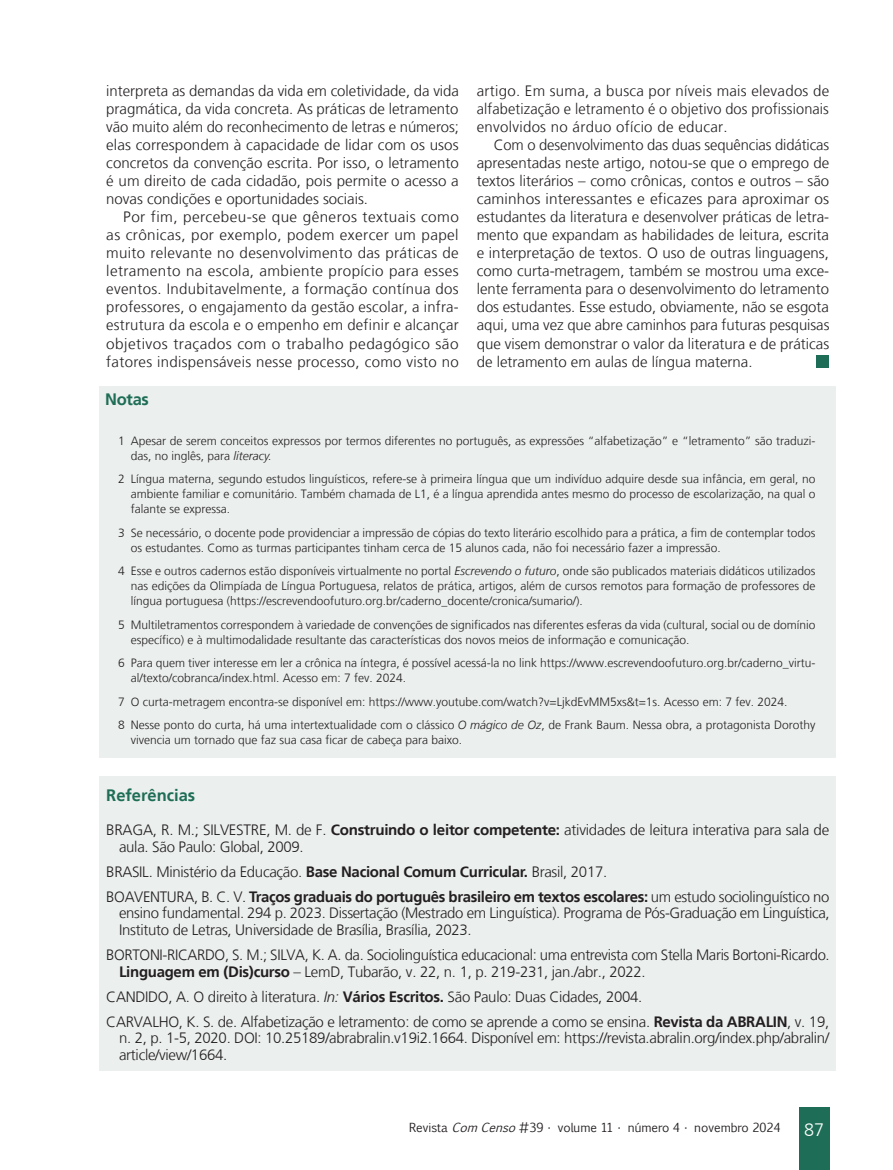
<style>
.page{position:relative;width:893px;height:1170px;background:#fff}
.page>*{position:absolute;margin:0;border:0;box-sizing:border-box;transform-origin:0 0}
.t1{font:300 18px "Frutiger LT";color:#fff}
.Subtítulo_VERDE_ARTI{font:700 16.5px "Frutiger LT";color:#1e6d56}
.Miolo__10{font:300 15px/18px "Frutiger LT";letter-spacing:.005em;color:#231f20;text-align:justify}
.Referências__10{font:300 15px/16.5px "Frutiger LT";letter-spacing:-.02em;color:#231f20}
.Notas{font:300 12px/15px "Frutiger LT";color:#231f20}
.t2{font:12px "Euphemia CAS";color:#231f20}
.s1{font-style:italic}
.s2{font-weight:700}
</style>
<div class="page">
<div style="left:799px;top:1107px;width:30px;height:62px;background:#1e6d56"></div>
<div style="left:99px;top:775px;width:737px;height:295px;background:#ebefed"></div>
<div style="left:816px;top:355px;width:13px;height:12px;background:#1e6d56"></div>
<div style="left:99px;top:386px;width:737px;height:371px;background:#ebefed"></div>
<p class="Miolo__10" style="left:106px;top:82px;width:354px">interpreta as demandas da vida em coletividade, da vida pragmática, da vida concreta. As práticas de letramento vão muito além do reconhecimento de letras e números; elas correspondem à capacidade de lidar com os usos concretos da convenção escrita. Por isso, o letramento é um direito de cada cidadão, pois permite o acesso a novas condições e oportunidades sociais.</p>
<p class="Miolo__10" style="left:106px;top:208px;width:354px;text-indent:17px">Por fim, percebeu-se que gêneros textuais como as crônicas, por exemplo, podem exercer um papel muito relevante no desenvolvimento das práticas de letramento na escola, ambiente propício para esses eventos. Indubitavelmente, a formação contínua dos professores, o engajamento da gestão escolar, a infra&shy;estrutura da escola e o empenho em definir e alcançar objetivos traçados com o trabalho pedagógico são fatores indispensáveis nesse processo, como visto no</p>
<p class="Miolo__10" style="left:477px;top:82px;width:354px">artigo. Em suma, a busca por níveis mais elevados de alfabetização e letramento é o objetivo dos profissionais envolvidos no árduo ofício de educar.</p>
<p class="Miolo__10" style="left:477px;top:136px;width:354px;text-indent:17px">Com o desenvolvimento das duas sequências didáticas apresentadas neste artigo, notou-se que o emprego de textos literários – como crônicas, contos e outros – são caminhos interessantes e eficazes para aproximar os estudantes da literatura e desenvolver práticas de letra&shy;mento que expandam as habilidades de leitura, escrita e interpretação de textos. O uso de outras linguagens, como curta-metragem, também se mostrou uma exce&shy;lente ferramenta para o desenvolvimento do letramento dos estudantes. Esse estudo, obviamente, não se esgota aqui, uma vez que abre caminhos para futuras pesquisas que visem demonstrar o valor da literatura e de práticas de letramento em aulas de língua materna.</p>
<p class="Subtítulo_VERDE_ARTI" style="left:105px;top:389px;width:45px">Notas</p>
<p class="Notas" style="left:131px;top:433px;width:686px;text-indent:-13px">1 Apesar de serem conceitos expressos por termos diferentes no português, as expressões “alfabetização” e “letramento” são traduzi&shy;das, no inglês, para <span class="s1">literacy.</span></p>
<p class="Notas" style="left:131px;top:471px;width:686px;text-align:justify;text-indent:-13px">2 Língua materna, segundo estudos linguísticos, refere-se à primeira língua que um indivíduo adquire desde sua infância, em geral, no ambiente familiar e comunitário. Também chamada de L1, é a língua aprendida antes mesmo do processo de escolarização, na qual o falante se expressa.</p>
<p class="Notas" style="left:131px;top:525px;width:686px;text-indent:-13px">3 Se necessário, o docente pode providenciar a impressão de cópias do texto literário escolhido para a prática, a fim de contemplar todos os estudantes. Como as turmas participantes tinham cerca de 15 alunos cada, não foi necessário fazer a impressão.</p>
<p class="Notas" style="left:131px;top:563px;width:686px;text-align:justify;text-indent:-13px">4 Esse e outros cadernos estão disponíveis virtualmente no portal <span class="s1">Escrevendo o futuro</span>, onde são publicados materiais didáticos utilizados nas edições da Olimpíada de Língua Portuguesa, relatos de prática, artigos, além de cursos remotos para formação de professores de língua portuguesa (https://escrevendoofuturo.org.br/caderno_docente/cronica/sumario/).</p>
<p class="Notas" style="left:131px;top:617px;width:686px;text-indent:-13px">5 Multiletramentos correspondem à variedade de convenções de significados nas diferentes esferas da vida (cultural, social ou de domínio específico) e à multimodalidade resultante das características dos novos meios de informação e comunicação.</p>
<p class="Notas" style="left:131px;top:655px;width:686px;text-indent:-13px">6 Para quem tiver interesse em ler a crônica na íntegra, é possível acessá-la no link https://www.escrevendoofuturo.org.br/caderno_virtu&shy;al/texto/cobranca/index.html. Acesso em: 7 fev. 2024.</p>
<p class="Notas" style="left:118px;top:694px;width:671px">7 O curta-metragem encontra-se disponível em: https://www.youtube.com/watch?v=LjkdEvMM5xs&amp;t=1s. Acesso em: 7 fev. 2024.</p>
<p class="Notas" style="left:131px;top:717px;width:686px;text-indent:-13px">8 Nesse ponto do curta, há uma intertextualidade com o clássico <span class="s1">O mágico de Oz</span>, de Frank Baum. Nessa obra, a protagonista Dorothy vivencia um tornado que faz sua casa ficar de cabeça para baixo.</p>
<p class="Subtítulo_VERDE_ARTI" style="left:106px;top:785px;width:90px">Referências</p>
<p class="Referências__10" style="left:119px;top:822px;width:712px;text-indent:-13px">BRAGA, R. M.; SILVESTRE, M. de F. <span class="s2">Construindo o leitor competente:</span> atividades de leitura interativa para sala de aula. São Paulo: Global, 2009.</p>
<p class="Referências__10" style="left:106px;top:863px;width:502px">BRASIL. Ministério da Educação. <span class="s2">Base Nacional Comum Curricular.</span> Brasil, 2017.</p>
<p class="Referências__10" style="left:119px;top:888px;width:712px;text-align:justify;text-indent:-13px">BOAVENTURA, B. C. V. <span class="s2">Traços graduais do português brasileiro em textos escolares:</span> um estudo sociolinguístico no ensino fundamental. 294 p. 2023. Dissertação (Mestrado em Linguística). Programa de Pós-Graduação em Linguística, Instituto de Letras, Universidade de Brasília, Brasília, 2023.</p>
<p class="Referências__10" style="left:119px;top:946px;width:712px;text-indent:-13px">BORTONI-RICARDO, S. M.; SILVA, K. A. da. Sociolinguística educacional: uma entrevista com Stella Maris Bortoni-Ricardo.<br><span class="s2">Linguagem em (Dis)curso</span> – LemD, Tubarão, v. 22, n. 1, p. 219-231, jan./abr., 2022.</p>
<p class="Referências__10" style="left:106px;top:988px;width:538px">CANDIDO, A. O direito à literatura. <span class="s1">In:</span> <span class="s2">Vários Escritos.</span> São Paulo: Duas Cidades, 2004.</p>
<p class="Referências__10" style="left:119px;top:1013px;width:712px;text-align:justify;text-indent:-13px">CARVALHO, K. S. de. Alfabetização e letramento: de como se aprende a como se ensina. <span class="s2">Revista da ABRALIN</span>, v. 19, n. 2, p. 1-5, 2020. DOI: 10.25189/abrabralin.v19i2.1664. Disponível em: https://revista.abralin.org/index.php/abralin/ article/view/1664.</p>
<p class="t2" style="left:409px;top:1119px;width:373px">Revista <span class="s1">ComCenso</span>#39 • volume 11 • número 4 • novembro 2024</p>
<h1 class="t1" style="left:804px;top:1119px;width:22px">87</h1>
</div>
